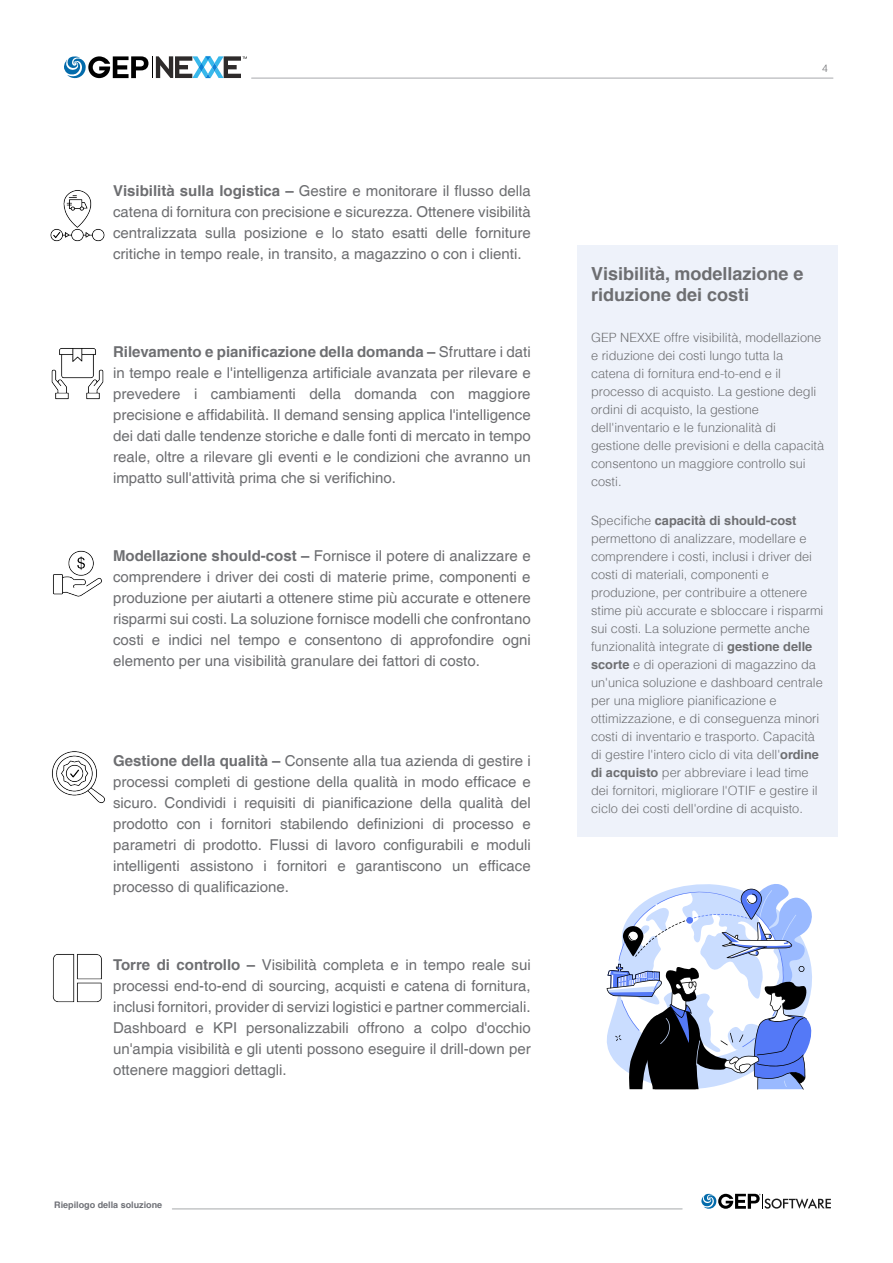
<style>
.page{position:relative;width:893px;height:1263px;background:#fff}
.page>*{position:absolute;margin:0;border:0;box-sizing:border-box;transform-origin:0 0}
.框标{font:700 18px/21px "Helvetica";color:#6d6e71}
.正文2{font:15px/21px "Helvetica";color:#6d6e71;text-align:justify}
.框正文{font:300 12.75px/18px "Helvetica";color:#6d6e71}
.t1{font:300 10.5px "Helvetica";color:#6d6e71}
.t2{font:700 9px "Helvetica";color:#6e7076}
.s1{font-weight:700}
</style>
<div class="page">
<hr style="left:252px;top:78px;width:581px;height:1px;background:#a7a9ac">
<hr style="left:172px;top:1209px;width:510px;height:1px;background:#a7a9ac">
<svg style="left:64px;top:56px;width:183px;height:22px"></svg>
<svg style="left:701px;top:1194px;width:130px;height:15px"></svg>
<div style="left:577px;top:246px;width:260px;height:591px;background:#eef2fa"></div>
<img style="left:50px;top:190px;width:55px;height:52px">
<img style="left:51px;top:348px;width:53px;height:52px">
<img style="left:53px;top:550px;width:49px;height:47px">
<img style="left:52px;top:751px;width:53px;height:53px">
<img style="left:52px;top:954px;width:50px;height:49px">
<svg style="left:606px;top:884px;width:206px;height:205px"></svg>
<p class="正文2" style="left:113px;top:181px;width:419px"><span class="s1">Visibilità sulla logistica –</span> Gestire e monitorare il flusso della catena di fornitura con precisione e sicurezza. Ottenere visibilità centralizzata sulla posizione e lo stato esatti delle forniture critiche in tempo reale, in transito, a magazzino o con i clienti.</p>
<p class="正文2" style="left:113px;top:342px;width:419px"><span class="s1">Rilevamento e pianificazione della domanda –</span> Sfruttare i dati in tempo reale e l'intelligenza artificiale avanzata per rilevare e prevedere i cambiamenti della domanda con maggiore precisione e affidabilità. Il demand sensing applica l'intelligence dei dati dalle tendenze storiche e dalle fonti di mercato in tempo reale, oltre a rilevare gli eventi e le condizioni che avranno un impatto sull'attività prima che si verifichino.</p>
<p class="正文2" style="left:113px;top:546px;width:419px"><span class="s1">Modellazione should-cost –</span> Fornisce il potere di analizzare e comprendere i driver dei costi di materie prime, componenti e produzione per aiutarti a ottenere stime più accurate e ottenere risparmi sui costi. La soluzione fornisce modelli che confrontano costi e indici nel tempo e consentono di approfondire ogni elemento per una visibilità granulare dei fattori di costo.</p>
<p class="正文2" style="left:113px;top:750px;width:419px"><span class="s1">Gestione della qualità –</span> Consente alla tua azienda di gestire i processi completi di gestione della qualità in modo efficace e sicuro. Condividi i requisiti di pianificazione della qualità del prodotto con i fornitori stabilendo definizioni di processo e parametri di prodotto. Flussi di lavoro configurabili e moduli intelligenti assistono i fornitori e garantiscono un efficace processo di qualificazione.</p>
<p class="正文2" style="left:113px;top:954px;width:419px"><span class="s1">Torre di controllo –</span> Visibilità completa e in tempo reale sui processi end-to-end di sourcing, acquisti e catena di fornitura, inclusi fornitori, provider di servizi logistici e partner commerciali.<br>Dashboard e KPI personalizzabili offrono a colpo d'occhio un'ampia visibilità e gli utenti possono eseguire il drill-down per ottenere maggiori dettagli.</p>
<p class="t2" style="left:54px;top:1199px;width:110px">Riepilogo della soluzione</p>
<p class="t1" style="left:822px;top:64px;width:7px">4</p>
<p class="框标" style="left:591px;top:263px;width:214px">Visibilità, modellazione e riduzione dei costi</p>
<p class="框正文" style="left:591px;top:329px;width:235px">GEP NEXXE offre visibilità, modellazione e riduzione dei costi lungo tutta la catena di fornitura end-to-end e il processo di acquisto. La gestione degli ordini di acquisto, la gestione dell'inventario e le funzionalità di gestione delle previsioni e della capacità consentono un maggiore controllo sui costi.</p>
<p class="框正文" style="left:591px;top:512px;width:234px">Specifiche <span class="s1">capacità di should-cost </span>permettono di analizzare, modellare e comprendere i costi, inclusi i driver dei costi di materiali, componenti e produzione, per contribuire a ottenere stime più accurate e sbloccare i risparmi sui costi. La soluzione permette anche funzionalità integrate di <span class="s1">gestione delle scorte</span> e di operazioni di magazzino da un'unica soluzione e dashboard centrale per una migliore pianificazione e ottimizzazione, e di conseguenza minori costi di inventario e trasporto. Capacità di gestire l'intero ciclo di vita dell'<span class="s1">ordine di acquisto</span> per abbreviare i lead time dei fornitori, migliorare l'OTIF e gestire il ciclo dei costi dell'ordine di acquisto.</p>
</div>
